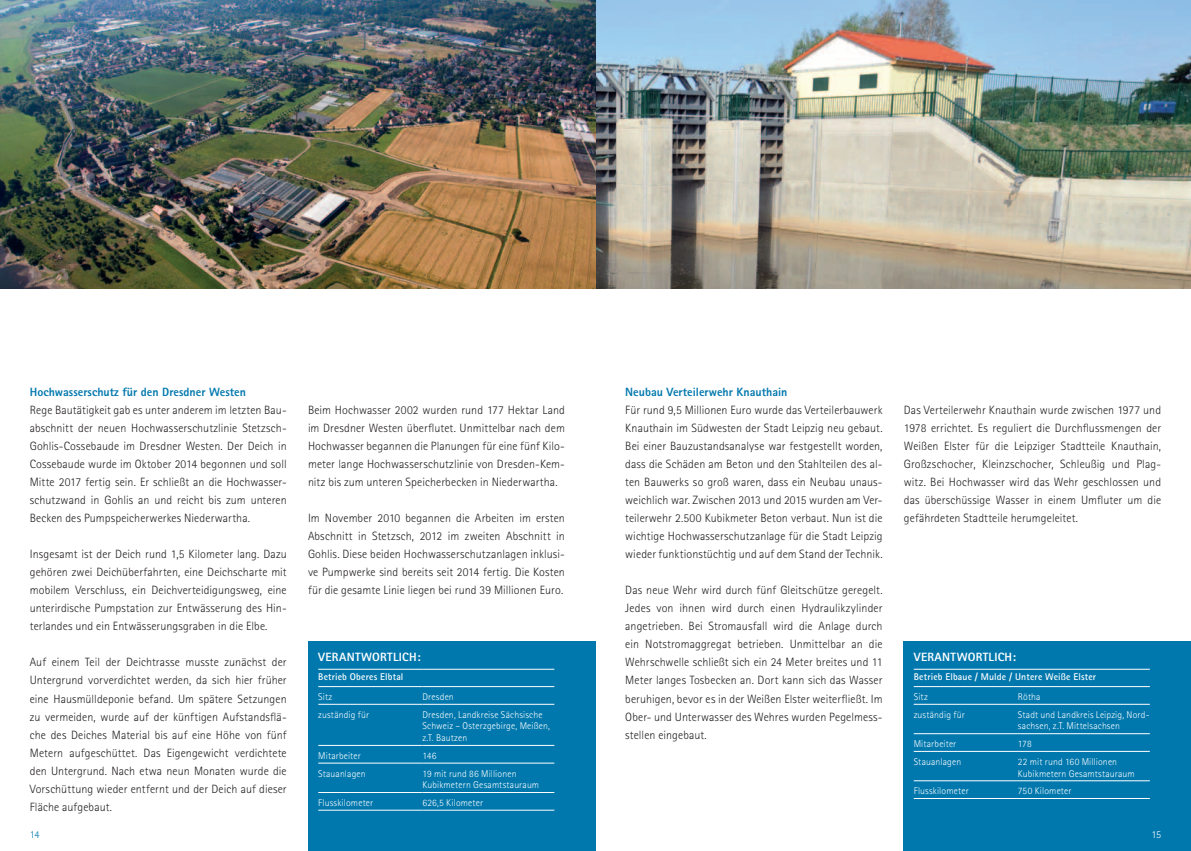
<style>
.page{position:relative;width:1191px;height:851px;background:#fff}
.page>*{position:absolute;margin:0;border:0;box-sizing:border-box;transform-origin:0 0}
.t1{font:300 12px/18px "Rotis Sans Serif";letter-spacing:.005em;color:#231f20;text-align:justify}
.t2{font:800 12px "Rotis Sans Serif";color:#0078ae}
.t3{font:800 12px "Rotis Sans Serif";letter-spacing:.025em;color:#fff}
.t4{font:300 10.5px "Rotis Sans Serif";color:#0078ae}
.t5{font:300 10.5px "Rotis Sans Serif";color:#fff}
.t6{font:300 9.75px/11.7px "Rotis Sans Serif";letter-spacing:.015em;color:#fff}
.t7{font:700 9.75px "Rotis Sans Serif";letter-spacing:.01em;color:#fff}
</style>
<div class="page">
<img style="left:595px;top:0;width:596px;height:288px">
<div style="left:308px;top:641px;width:287px;height:209px;background:#0078ae"></div>
<hr style="left:318px;top:668px;width:104px;height:1px;background:#fff">
<hr style="left:422px;top:668px;width:132px;height:1px;background:#fff">
<hr style="left:318px;top:686px;width:104px;height:1px;background:#fff">
<hr style="left:422px;top:686px;width:132px;height:1px;background:#fff">
<hr style="left:318px;top:703px;width:104px;height:1px;background:#fff">
<hr style="left:422px;top:703px;width:132px;height:1px;background:#fff">
<hr style="left:318px;top:745px;width:104px;height:1px;background:#fff">
<hr style="left:422px;top:745px;width:132px;height:1px;background:#fff">
<hr style="left:318px;top:762px;width:104px;height:1px;background:#fff">
<hr style="left:422px;top:762px;width:132px;height:1px;background:#fff">
<hr style="left:318px;top:792px;width:104px;height:1px;background:#fff">
<hr style="left:422px;top:792px;width:132px;height:1px;background:#fff">
<hr style="left:318px;top:809px;width:104px;height:1px;background:#fff">
<hr style="left:422px;top:809px;width:132px;height:1px;background:#fff">
<div style="left:903px;top:641px;width:288px;height:209px;background:#0078ae"></div>
<hr style="left:913px;top:668px;width:105px;height:1px;background:#fff">
<hr style="left:1018px;top:668px;width:131px;height:1px;background:#fff">
<hr style="left:913px;top:686px;width:105px;height:1px;background:#fff">
<hr style="left:1018px;top:686px;width:131px;height:1px;background:#fff">
<hr style="left:913px;top:703px;width:105px;height:1px;background:#fff">
<hr style="left:1018px;top:703px;width:131px;height:1px;background:#fff">
<hr style="left:913px;top:733px;width:105px;height:1px;background:#fff">
<hr style="left:1018px;top:733px;width:131px;height:1px;background:#fff">
<hr style="left:913px;top:750px;width:105px;height:1px;background:#fff">
<hr style="left:1018px;top:750px;width:131px;height:1px;background:#fff">
<hr style="left:913px;top:780px;width:105px;height:1px;background:#fff">
<hr style="left:1018px;top:780px;width:131px;height:1px;background:#fff">
<hr style="left:913px;top:798px;width:105px;height:1px;background:#fff">
<hr style="left:1018px;top:798px;width:131px;height:1px;background:#fff">
<img style="left:0;top:0;width:595px;height:288px">
<p class="t2" style="left:30px;top:384px;width:218px">Hochwasserschutz für den Dresdner Westen</p>
<p class="t1" style="left:30px;top:401px;width:258px">Rege Bautätigkeit gab es unter anderem im letzten Bau&shy;abschnitt der neuen Hochwasserschutzlinie Stetzsch-Gohlis-Cossebaude im Dresdner Westen. Der Deich in Cossebaude wurde im Oktober 2014 begonnen und soll Mitte 2017 fertig sein. Er schließt an die Hochwasser&shy;schutzwand in Gohlis an und reicht bis zum unteren Becken des Pumpspeicherwerkes Niederwartha.</p>
<p class="t1" style="left:30px;top:545px;width:258px">Insgesamt ist der Deich rund 1,5 Kilometer lang. Dazu gehören zwei Deichüberfahrten, eine Deichscharte mit mobilem Verschluss, ein Deichverteidigungsweg, eine unterirdische Pumpstation zur Entwässerung des Hin&shy;terlandes und ein Entwässerungsgraben in die Elbe.</p>
<p class="t1" style="left:30px;top:653px;width:258px">Auf einem Teil der Deichtrasse musste zunächst der Untergrund vorverdichtet werden, da sich hier früher eine Hausmülldeponie befand. Um spätere Setzungen zu vermeiden, wurde auf der künftigen Aufstandsflä&shy;che des Deiches Material bis auf eine Höhe von fünf Metern aufgeschüttet. Das Eigengewicht verdichtete den Untergrund. Nach etwa neun Monaten wurde die Vorschüttung wieder entfernt und der Deich auf dieser Fläche aufgebaut.</p>
<p class="t1" style="left:308px;top:401px;width:258px">Beim Hochwasser 2002 wurden rund 177 Hektar Land im Dresdner Westen überflutet. Unmittelbar nach dem Hochwasser begannen die Planungen für eine fünf Kilo&shy;meter lange Hochwasserschutzlinie von Dresden-Kem&shy;nitz bis zum unteren Speicherbecken in Niederwartha.</p>
<p class="t1" style="left:308px;top:509px;width:258px">Im November 2010 begannen die Arbeiten im ersten Abschnitt in Stetzsch, 2012 im zweiten Abschnitt in Gohlis. Diese beiden Hochwasserschutzanlagen inklusi&shy;ve Pumpwerke sind bereits seit 2014 fertig. Die Kosten für die gesamte Linie liegen bei rund 39 Millionen Euro.</p>
<p class="t3" style="left:318px;top:649px;width:104px">Verantwo rtlich:</p>
<p class="t7" style="left:318px;top:670px;width:87px">Betrieb Oberes Elbtal</p>
<p class="t6" style="left:318px;top:690px;width:16px">Sitz</p>
<p class="t6" style="left:422px;top:690px;width:33px">Dresden</p>
<p class="t6" style="left:318px;top:708px;width:52px">zuständig für</p>
<p class="t6" style="left:422px;top:708px;width:129px">Dresden, Landkreise Sächsische<br>Schweiz – Osterzgebirge, Meißen, z.T. Bautzen</p>
<p class="t6" style="left:318px;top:749px;width:44px">Mitarbeiter</p>
<p class="t6" style="left:422px;top:749px;width:16px">146</p>
<p class="t6" style="left:318px;top:767px;width:49px">Stauanlagen</p>
<p class="t6" style="left:422px;top:767px;width:118px">19 mit rund 86 Millionen<br>Kubikmetern Gesamtstauraum</p>
<p class="t6" style="left:318px;top:796px;width:56px">Flusskilometer</p>
<p class="t6" style="left:422px;top:796px;width:62px">626,5 Kilometer</p>
<p class="t2" style="left:625px;top:384px;width:164px">Neubau Verteilerwehr Knauthain</p>
<p class="t1" style="left:625px;top:401px;width:259px">Für rund 9,5 Millionen Euro wurde das Verteilerbauwerk Knauthain im Südwesten der Stadt Leipzig neu gebaut.<br>Bei einer Bauzustandsanalyse war festgestellt worden, dass die Schäden am Beton und den Stahlteilen des al&shy;ten Bauwerks so groß waren, dass ein Neubau unaus&shy;weichlich war. Zwischen 2013 und 2015 wurden am Ver&shy;teilerwehr 2.500 Kubikmeter Beton verbaut. Nun ist die wichtige Hochwasserschutzanlage für die Stadt Leipzig wieder funktionstüchtig und auf dem Stand der Technik.</p>
<p class="t1" style="left:625px;top:581px;width:259px">Das neue Wehr wird durch fünf Gleitschütze geregelt.<br>Jedes von ihnen wird durch einen Hydraulikzylinder angetrieben. Bei Stromausfall wird die Anlage durch ein Notstromaggregat betrieben. Unmittelbar an die Wehrschwelle schließt sich ein 24 Meter breites und 11<br>Meter langes Tosbecken an. Dort kann sich das Wasser beruhigen, bevor es in der Weißen Elster weiterfließt. Im Ober- und Unterwasser des Wehres wurden Pegelmess&shy;stellen eingebaut.</p>
<p class="t1" style="left:904px;top:401px;width:259px">Das Verteilerwehr Knauthain wurde zwischen 1977 und 1978 errichtet. Es reguliert die Durchflussmengen der Weißen Elster für die Leipziger Stadtteile Knauthain, Großzschocher, Kleinzschocher, Schleußig und Plag&shy;witz. Bei Hochwasser wird das Wehr geschlossen und das überschüssige Wasser in einem Umfluter um die gefährdeten Stadtteile herumgeleitet.</p>
<p class="t3" style="left:913px;top:649px;width:104px">Verantwo rtlich:</p>
<p class="t7" style="left:913px;top:670px;width:184px">Betrieb Elbaue / M ulde / Untere Weiße Elster</p>
<p class="t6" style="left:913px;top:690px;width:16px">Sitz</p>
<p class="t6" style="left:1018px;top:690px;width:24px">Rötha</p>
<p class="t6" style="left:913px;top:708px;width:52px">zuständig für</p>
<p class="t6" style="left:1018px;top:708px;width:133px">Stadt und Landkreis Leipzig, Nord&shy;sachsen, z.T. Mittelsachsen</p>
<p class="t6" style="left:913px;top:737px;width:44px">Mitarbeiter</p>
<p class="t6" style="left:1018px;top:737px;width:15px">178</p>
<p class="t6" style="left:913px;top:755px;width:49px">Stauanlagen</p>
<p class="t6" style="left:1018px;top:755px;width:118px">22 mit rund 160 Millionen<br>Kubikmetern Gesamtstauraum</p>
<p class="t6" style="left:913px;top:785px;width:56px">Flusskilometer</p>
<p class="t6" style="left:1018px;top:785px;width:55px">750 Kilometer</p>
<p class="t4" style="left:30px;top:828px;width:11px">14</p>
<p class="t5" style="left:1151px;top:828px;width:11px">15</p>
</div>
